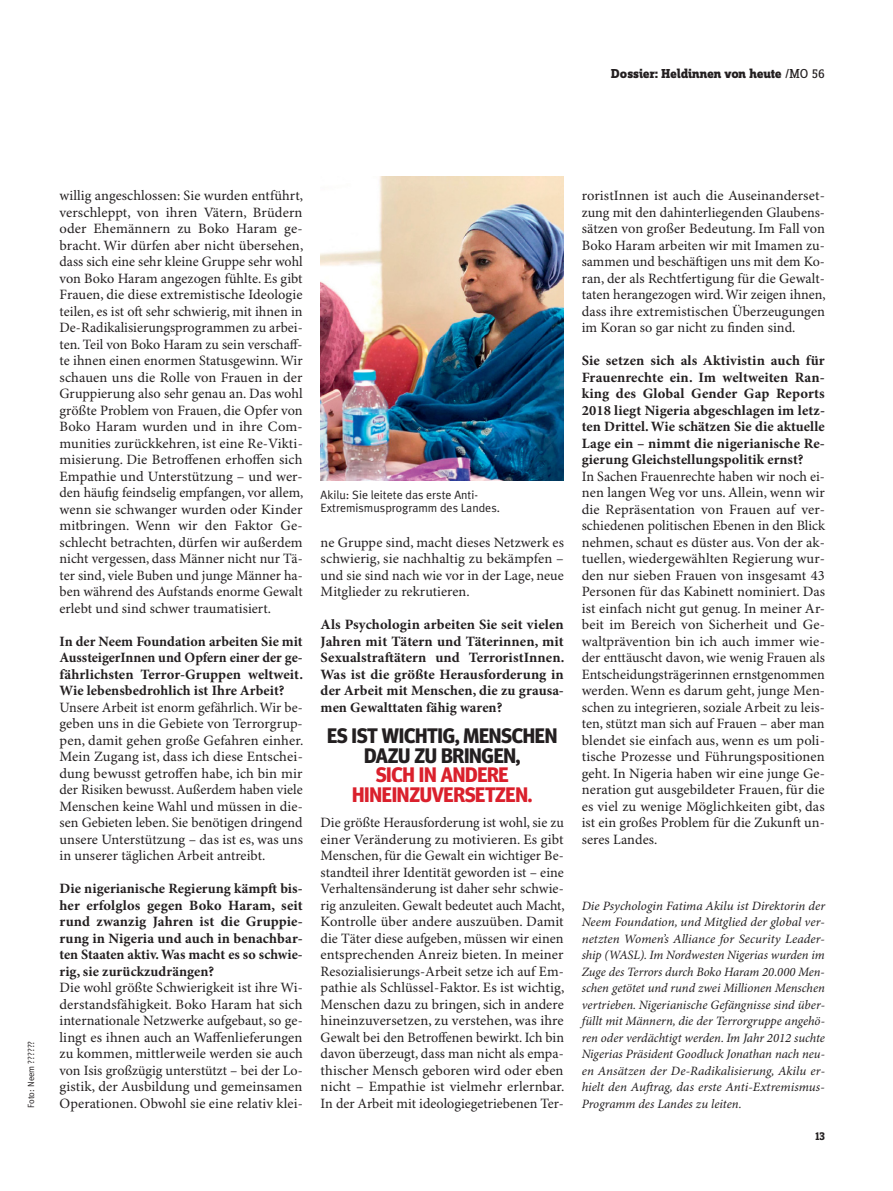
<style>
.page{position:relative;width:893px;height:1191px;background:#fff}
.page>*{position:absolute;margin:0;border:0;box-sizing:border-box;transform-origin:0 0}
.t1{font:700 21px/19.5px "Meta Headline";letter-spacing:-.015em;color:#231f20;text-align:center}
.t2{font:700 21px/19.5px "Meta Headline";letter-spacing:-.015em;color:#da202c;text-align:center}
.t3{font:14.25px/16.5px "Minion Pro";letter-spacing:.005em;color:#231f20;text-align:justify}
.t4{font:700 14.25px/16.5px "Minion Pro";letter-spacing:.005em;color:#231f20;text-align:justify}
.t5{font:800 13.5px "Zine Slab Dis";color:#231f20}
.t6{font:italic 12.75px/16.5px "Minion Pro";color:#231f20;text-align:justify}
.t7{font:12px/13.5px "Meta Plus Normal";color:#231f20}
.t8{font:700 12px "Zine Slab Dis";color:#231f20}
.t9{font:9px "Meta Plus Normal";color:#231f20}
.s1{font-weight:400}
</style>
<div class="page">
<img style="left:321px;top:176px;width:242px;height:305px">
<p class="t5" style="left:611px;top:69px;width:215px">Dossier: Heldinnen von heute <span class="s1">/MO 56</span></p>
<p class="t9" style="left:28px;top:1108px;width:69px;rotate:-90deg">Foto: Neem ??????</p>
<p class="t3" style="left:60px;top:188px;width:245px">willig angeschlossen: Sie wurden entführt, verschleppt, von ihren Vätern, Brüdern oder Ehemännern zu Boko Haram ge&shy;bracht. Wir dürfen aber nicht übersehen, dass sich eine sehr kleine Gruppe sehr wohl von Boko Haram angezogen fühlte. Es gibt Frauen, die diese extremistische Ideologie teilen, es ist oft sehr schwierig, mit ihnen in De-Radikalisierungsprogrammen zu arbei&shy;ten. Teil von Boko Haram zu sein verschaff&shy;te ihnen einen enormen Statusgewinn. Wir schauen uns die Rolle von Frauen in der Gruppierung also sehr genau an. Das wohl größte Problem von Frauen, die Opfer von Boko Haram wurden und in ihre Com&shy;munities zurückkehren, ist eine Re-Vikti&shy;misierung. Die Betroffenen erhoffen sich Empathie und Unterstützung – und wer&shy;den häufig feindselig empfangen, vor allem, wenn sie schwanger wurden oder Kinder mitbringen. Wenn wir den Faktor Ge&shy;schlecht betrachten, dürfen wir außerdem nicht vergessen, dass Männer nicht nur Tä&shy;ter sind, viele Buben und junge Männer ha&shy;ben während des Aufstands enorme Gewalt erlebt und sind schwer traumatisiert.</p>
<p class="t4" style="left:60px;top:634px;width:245px">In der Neem Foundation arbeiten Sie mit AussteigerInnen und Opfern einer der ge&shy;fährlichsten Terror-Gruppen weltweit.<br>Wie lebensbedrohlich ist Ihre Arbeit?</p>
<p class="t3" style="left:60px;top:700px;width:245px">Unsere Arbeit ist enorm gefährlich. Wir be&shy;geben uns in die Gebiete von Terrorgrup&shy;pen, damit gehen große Gefahren einher.<br>Mein Zugang ist, dass ich diese Entschei&shy;dung bewusst getroffen habe, ich bin mir der Risiken bewusst. Außerdem haben viele Menschen keine Wahl und müssen in die&shy;sen Gebieten leben. Sie benötigen dringend unsere Unterstützung – das ist es, was uns in unserer täglichen Arbeit antreibt.</p>
<p class="t4" style="left:60px;top:881px;width:245px">Die nigerianische Regierung kämpft bis&shy;her erfolglos gegen Boko Haram, seit rund zwanzig Jahren ist die Gruppie&shy;rung in Nigeria und auch in benachbar&shy;ten Staaten aktiv. Was macht es so schwie&shy;rig, sie zurückzudrängen?</p>
<p class="t3" style="left:60px;top:980px;width:245px">Die wohl größte Schwierigkeit ist ihre Wi&shy;derstandsfähigkeit. Boko Haram hat sich internationale Netzwerke aufgebaut, so ge&shy;lingt es ihnen auch an Waffenlieferungen zu kommen, mittlerweile werden sie auch von Isis großzügig unterstützt – bei der Lo&shy;gistik, der Ausbildung und gemeinsamen Operationen. Obwohl sie eine relativ klei-</p>
<p class="t7" style="left:321px;top:489px;width:181px">Akilu: Sie leitete das erste Anti-<br>Extremismusprogramm des Landes.</p>
<p class="t3" style="left:321px;top:535px;width:245px">ne Gruppe sind, macht dieses Netzwerk es schwierig, sie nachhaltig zu bekämpfen – und sie sind nach wie vor in der Lage, neue Mitglieder zu rekrutieren.</p>
<p class="t4" style="left:321px;top:617px;width:245px">Als Psychologin arbeiten Sie seit vielen Jahren mit Tätern und Täterinnen, mit Sexualstraftätern und TerroristInnen.<br>Was ist die größte Herausforderung in der Arbeit mit Menschen, die zu grausa&shy;men Gewalttaten fähig waren?</p>
<h1 class="t1" style="left:327px;top:728px;width:232px">ES IST WICHTIG, MENSCHEN<br>DAZU ZU BRINGEN,</h1>
<h1 class="t2" style="left:352px;top:767px;width:182px">SICH IN ANDERE<br>HINEINZUVERSETZEN.</h1>
<p class="t3" style="left:321px;top:815px;width:246px">Die größte Herausforderung ist wohl, sie zu einer Veränderung zu motivieren. Es gibt Menschen, für die Gewalt ein wichtiger Be&shy;standteil ihrer Identität geworden ist – eine Verhaltensänderung ist daher sehr schwie&shy;rig anzuleiten. Gewalt bedeutet auch Macht, Kontrolle über andere auszuüben. Damit die Täter diese aufgeben, müssen wir einen entsprechenden Anreiz bieten. In meiner Resozialisierungs-Arbeit setze ich auf Em&shy;pathie als Schlüssel-Faktor. Es ist wichtig, Menschen dazu zu bringen, sich in andere hineinzuversetzen, zu verstehen, was ihre Gewalt bei den Betroffenen bewirkt. Ich bin davon überzeugt, dass man nicht als empa&shy;thischer Mensch geboren wird oder eben nicht – Empathie ist vielmehr erlernbar.<br>In der Arbeit mit ideologiegetriebenen Ter-</p>
<p class="t3" style="left:582px;top:188px;width:246px">roristInnen ist auch die Auseinanderset&shy;zung mit den dahinterliegenden Glaubens&shy;sätzen von großer Bedeutung. Im Fall von Boko Haram arbeiten wir mit Imamen zu&shy;sammen und beschäftigen uns mit dem Ko&shy;ran, der als Rechtfertigung für die Gewalt&shy;taten herangezogen wird. Wir zeigen ihnen, dass ihre extremistischen Überzeugungen im Koran so gar nicht zu finden sind.</p>
<p class="t4" style="left:582px;top:353px;width:245px">Sie setzen sich als Aktivistin auch für Frauenrechte ein. Im weltweiten Ran&shy;king des Global Gender Gap Reports 2018 liegt Nigeria abgeschlagen im letz&shy;ten Drittel. Wie schätzen Sie die aktuelle Lage ein – nimmt die nigerianische Re&shy;gierung Gleichstellungspolitik ernst?</p>
<p class="t3" style="left:582px;top:469px;width:245px">In Sachen Frauenrechte haben wir noch ei&shy;nen langen Weg vor uns. Allein, wenn wir die Repräsentation von Frauen auf ver&shy;schiedenen politischen Ebenen in den Blick nehmen, schaut es düster aus. Von der ak&shy;tuellen, wiedergewählten Regierung wur&shy;den nur sieben Frauen von insgesamt 43<br>Personen für das Kabinett nominiert. Das ist einfach nicht gut genug. In meiner Ar&shy;beit im Bereich von Sicherheit und Ge&shy;waltprävention bin ich auch immer wie&shy;der enttäuscht davon, wie wenig Frauen als Entscheidungsträgerinnen ernstgenommen werden. Wenn es darum geht, junge Men&shy;schen zu integrieren, soziale Arbeit zu leis&shy;ten, stützt man sich auf Frauen – aber man blendet sie einfach aus, wenn es um poli&shy;tische Prozesse und Führungspositionen geht. In Nigeria haben wir eine junge Ge&shy;neration gut ausgebildeter Frauen, für die es viel zu wenige Möglichkeiten gibt, das ist ein großes Problem für die Zukunft un&shy;seres Landes.</p>
<p class="t6" style="left:582px;top:898px;width:245px">Die Psychologin Fatima Akilu ist Direktorin der Neem Foundation, und Mitglied der global ver&shy;netzten Women’s Alliance for Security Leader&shy;ship (WASL). Im Nordwesten Nigerias wurden im Zuge des Terrors durch Boko Haram 20.000 Men&shy;schen getötet und rund zwei Millionen Menschen vertrieben. Nigerianische Gefängnisse sind über&shy;füllt mit Männern, die der Terrorgruppe angehö&shy;ren oder verdächtigt werden. Im Jahr 2012 suchte Nigerias Präsident Goodluck Jonathan nach neu&shy;en Ansätzen der De-Radikalisierung, Akilu er&shy;hielt den Auftrag, das erste Anti-Extremismus-</p>
<p class="t6" style="left:582px;top:1096px;width:162px">Programm des Landes zu leiten.</p>
<p class="t8" style="left:815px;top:1128px;width:11px">13</p>
</div>
